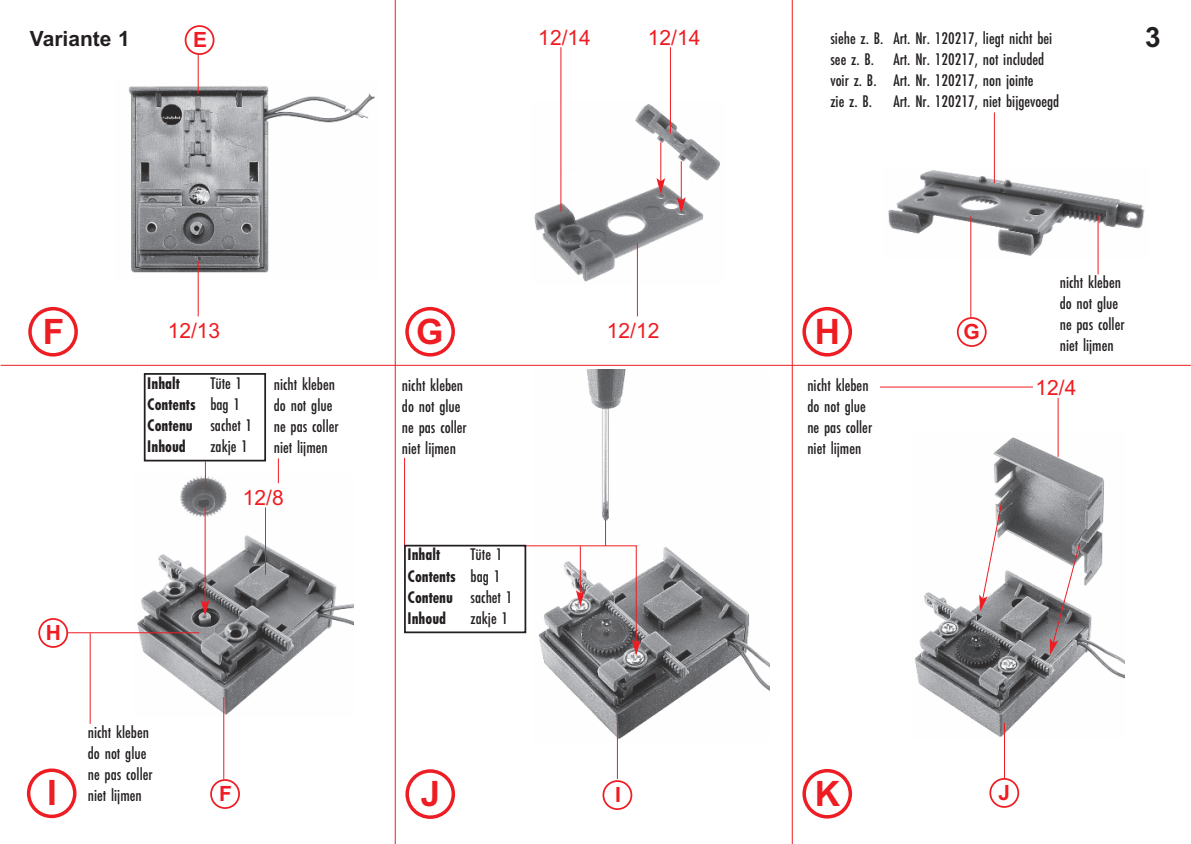
<style>
.page{position:relative;width:1191px;height:844px;background:#fff}
.page>*{position:absolute;margin:0;border:0;box-sizing:border-box;transform-origin:0 0}
.t1{font:700 35px "Arial";color:#ee1d23}
.t2{font:700 28px "Arial";color:#231f20}
.t3{font:21px "Arial";color:#ee1d23}
.t4{font:700 21px "Arial";color:#231f20}
.t5{font:700 21px "Arial";color:#ee1d23}
.t6{font:17.5px/21px "Futura EF Medium Con";color:#231f20}
.t7{font:17.5px/21px "Futura EF Bold Con";color:#231f20}
.s1{font-family:"Futura EF Medium Con"}
</style>
<div class="page">
<hr style="left:395px;top:0;width:1px;height:843px;background:#ee1d23">
<hr style="left:792px;top:0;width:1px;height:843px;background:#ee1d23">
<hr style="left:1px;top:365px;width:1190px;height:1px;background:#ee1d23">
<img style="left:534px;top:101px;width:186px;height:183px">
<img style="left:888px;top:166px;width:257px;height:93px">
<img style="left:134px;top:474px;width:219px;height:242px">
<img style="left:533px;top:370px;width:236px;height:371px">
<img style="left:914px;top:433px;width:210px;height:304px">
<img style="left:128px;top:80px;width:247px;height:198px">
<svg style="left:28px;top:307px;width:50px;height:49px"></svg>
<svg style="left:405px;top:307px;width:50px;height:49px"></svg>
<svg style="left:802px;top:307px;width:50px;height:49px"></svg>
<svg style="left:27px;top:768px;width:49px;height:49px"></svg>
<svg style="left:405px;top:769px;width:50px;height:49px"></svg>
<svg style="left:802px;top:769px;width:50px;height:49px"></svg>
<svg style="left:185px;top:25px;width:29px;height:30px"></svg>
<hr style="left:670px;top:47px;width:1px;height:86px;background:#ee1d23">
<hr style="left:1057px;top:398px;width:1px;height:59px;background:#ee1d23">
<svg style="left:205px;top:461px;width:1px;height:25px"></svg>
<hr style="left:265px;top:507px;width:1px;height:67px;background:#ee1d23">
<hr style="left:223px;top:697px;width:1px;height:81px;background:#ee1d23">
<hr style="left:617px;top:722px;width:1px;height:56px;background:#ee1d23">
<hr style="left:1004px;top:722px;width:1px;height:56px;background:#ee1d23">
<hr style="left:67px;top:632px;width:132px;height:1px;background:#ee1d23">
<svg style="left:278px;top:458px;width:1px;height:25px"></svg>
<hr style="left:404px;top:457px;width:1px;height:88px;background:#ee1d23">
<hr style="left:560px;top:47px;width:1px;height:164px;background:#ee1d23">
<hr style="left:525px;top:545px;width:112px;height:1px;background:#ee1d23">
<hr style="left:880px;top:386px;width:153px;height:1px;background:#ee1d23">
<svg style="left:605px;top:520px;width:1px;height:25px"></svg>
<hr style="left:198px;top:54px;width:1px;height:40px;background:#ee1d23">
<hr style="left:198px;top:261px;width:1px;height:55px;background:#ee1d23">
<hr style="left:970px;top:216px;width:1px;height:102px;background:#ee1d23">
<hr style="left:637px;top:243px;width:1px;height:73px;background:#ee1d23">
<hr style="left:660px;top:142px;width:1px;height:39px;background:#ee1d23">
<svg style="left:656px;top:178px;width:9px;height:16px"></svg>
<hr style="left:681px;top:161px;width:1px;height:39px;background:#ee1d23">
<svg style="left:677px;top:197px;width:8px;height:16px"></svg>
<hr style="left:580px;top:546px;width:1px;height:47px;background:#ee1d23">
<svg style="left:576px;top:590px;width:8px;height:16px"></svg>
<hr style="left:636px;top:545px;width:1px;height:97px;background:#ee1d23">
<svg style="left:632px;top:639px;width:8px;height:16px"></svg>
<hr style="left:205px;top:508px;width:1px;height:94px;background:#ee1d23">
<svg style="left:201px;top:599px;width:8px;height:17px"></svg>
<svg style="left:210px;top:779px;width:30px;height:29px"></svg>
<svg style="left:957px;top:317px;width:29px;height:30px"></svg>
<hr style="left:994px;top:112px;width:1px;height:71px;background:#ee1d23">
<hr style="left:1097px;top:215px;width:1px;height:59px;background:#ee1d23">
<svg style="left:38px;top:618px;width:30px;height:29px"></svg>
<svg style="left:602px;top:780px;width:30px;height:29px"></svg>
<svg style="left:989px;top:778px;width:30px;height:29px"></svg>
<svg style="left:1050px;top:542px;width:30px;height:113px"></svg>
<svg style="left:979px;top:500px;width:24px;height:111px"></svg>
<hr style="left:90px;top:633px;width:1px;height:90px;background:#ee1d23">
<div style="left:144px;top:373px;width:122px;height:88px;border:2px solid #231f20"></div>
<div style="left:404px;top:544px;width:122px;height:89px;border:2px solid #231f20"></div>
<p class="t4" style="left:30px;top:26px;width:101px">Variante 1</p>
<p class="t5" style="left:193px;top:28px;width:16px">E</p>
<p class="t3" style="left:648px;top:25px;width:54px">12/14</p>
<p class="t3" style="left:538px;top:25px;width:54px">12/14</p>
<p class="t6" style="left:830px;top:29px;width:230px">siehe z. B. Art. Nr. 120217, liegt nicht bei see z. B. Art. Nr. 120217, not included voir z. B. Art. Nr. 120217, non jointe<br>zie z. B. Art. Nr. 120217, niet bijgevoegd</p>
<h2 class="t2" style="left:1145px;top:21px;width:17px">3</h2>
<h1 class="t1" style="left:43px;top:311px;width:23px">F</h1>
<h1 class="t1" style="left:416px;top:311px;width:29px">G</h1>
<h1 class="t1" style="left:815px;top:311px;width:27px">H</h1>
<p class="t3" style="left:168px;top:318px;width:54px">12/13</p>
<p class="t3" style="left:607px;top:318px;width:54px">12/12</p>
<p class="t7" style="left:147px;top:374px;width:34px">Inhalt</p>
<p class="t6" style="left:210px;top:373px;width:33px">Tüte 1</p>
<p class="t7" style="left:147px;top:395px;width:106px">Contents <span class="s1">bag 1<br></span>Contenu <span class="s1">sachet 1<br></span>Inhoud</p>
<p class="t6" style="left:210px;top:436px;width:39px">zakje 1</p>
<p class="t6" style="left:274px;top:374px;width:66px">nicht kleben do not glue ne pas coller niet lijmen</p>
<p class="t6" style="left:402px;top:375px;width:66px">nicht kleben do not glue ne pas coller niet lijmen</p>
<p class="t6" style="left:807px;top:375px;width:66px">nicht kleben do not glue ne pas coller niet lijmen</p>
<p class="t5" style="left:46px;top:620px;width:17px">H</p>
<p class="t3" style="left:243px;top:485px;width:42px">12/8</p>
<p class="t7" style="left:407px;top:545px;width:34px">Inhalt</p>
<p class="t6" style="left:470px;top:545px;width:33px">Tüte 1</p>
<p class="t7" style="left:407px;top:566px;width:106px">Contents <span class="s1">bag 1<br></span>Contenu <span class="s1">sachet 1<br></span>Inhoud</p>
<p class="t6" style="left:470px;top:608px;width:39px">zakje 1</p>
<p class="t5" style="left:963px;top:319px;width:18px">G</p>
<p class="t6" style="left:1059px;top:273px;width:66px">nicht kleben do not glue ne pas coller niet lijmen</p>
<p class="t3" style="left:1035px;top:375px;width:42px">12/4</p>
<p class="t6" style="left:88px;top:722px;width:66px">nicht kleben do not glue ne pas coller niet lijmen</p>
<h1 class="t1" style="left:47px;top:772px;width:11px">I</h1>
<h1 class="t1" style="left:421px;top:773px;width:21px">J</h1>
<h1 class="t1" style="left:815px;top:773px;width:27px">K</h1>
<p class="t5" style="left:615px;top:782px;width:7px">I</p>
<p class="t5" style="left:998px;top:780px;width:13px">J</p>
<p class="t5" style="left:219px;top:781px;width:14px">F</p>
</div>
